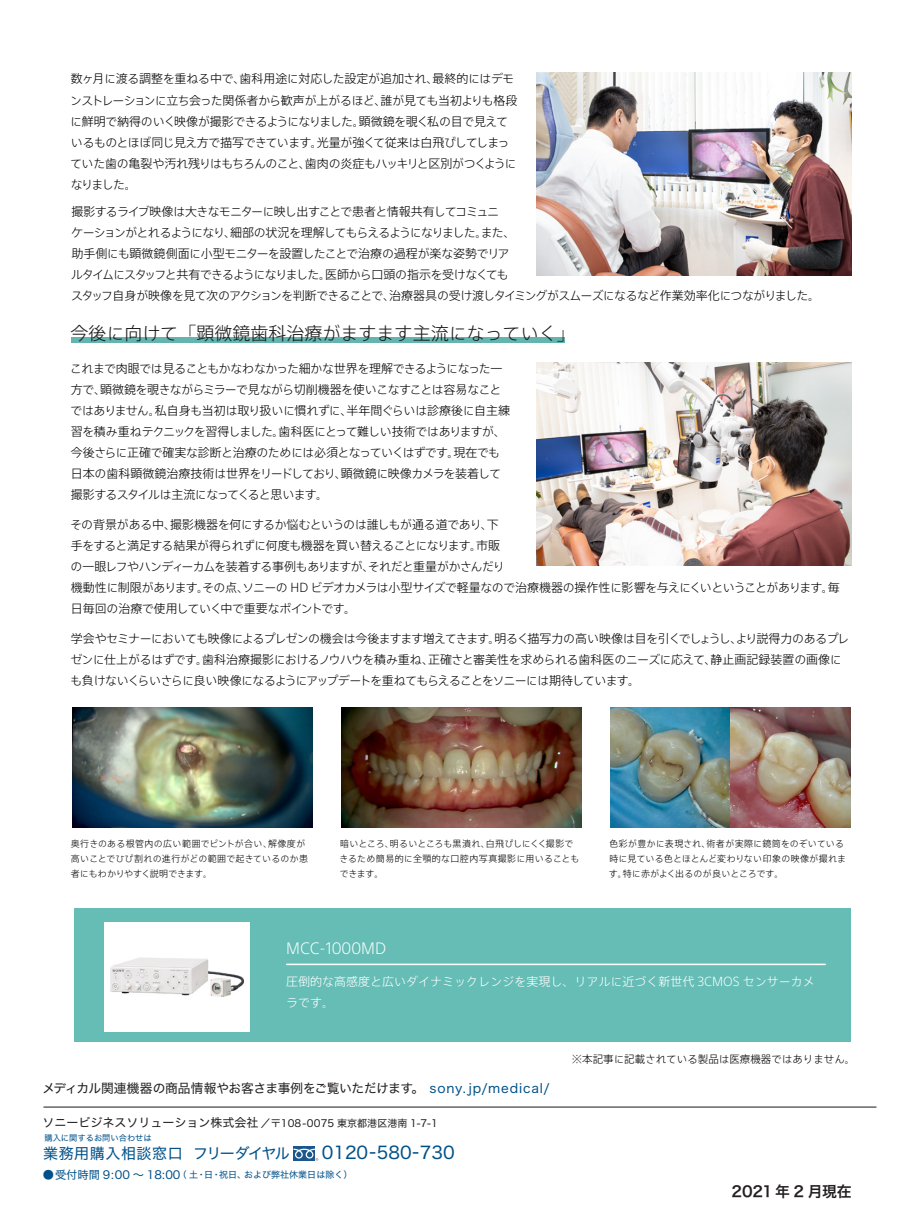
<style>
.page{position:relative;width:919px;height:1217px;background:#fff}
.page>*{position:absolute;margin:0;border:0;box-sizing:border-box;transform-origin:0 0}
.t1{font:300 18px "SST Jp Pro";color:#1b1b1a}
.t2{font:17.25px "Hira Kaku Std W4";color:#005189}
.t3{font:15px "Hira Kaku Std W4";letter-spacing:.035em;color:#005189}
.t4{font:300 15px "SST Jp Pro";color:#fff}
.t5{font:14.85px "Hira Kaku Pro W6";letter-spacing:-.01em;color:#231f20}
.t6{font:12.75px "Hira Kaku Std W4";letter-spacing:-.005em;color:#231f20}
.t7{font:300 12px/21px "SST Jp Pro";letter-spacing:-.05em;color:#030303}
.t8{font:300 12px/21px "SST Jp Pro";color:#fff}
.t9{font:300 10.5px "SST Jp Pro";color:#030303}
.t10{font:10.05px "Hira Kaku Std W4";color:#231f20}
.t11{font:300 9px/15px "SST Jp Pro";letter-spacing:.01em;color:#030303}
.t12{font:9px "Hira Kaku Std W4";color:#005189}
.t13{font:8.25px "Hira Kaku Std W4";color:#005189}
.s1{color:#005189}
.s2{font-size:12px}
.s3{font-size:11.25px}
</style>
<div class="page">
<hr style="left:43px;top:1106px;width:833px;height:1px;background:#191919">
<div style="left:293px;top:1146px;width:22px;height:14px;background:#1b568c"></div>
<svg style="left:293px;top:1148px;width:25px;height:12px"></svg>
<div style="left:71px;top:338px;width:494px;height:5px;background:#64b4af"></div>
<img style="left:536px;top:72px;width:315px;height:203px">
<img style="left:536px;top:362px;width:315px;height:203px">
<div style="left:74px;top:908px;width:776px;height:133px;background:#65bdb6"></div>
<hr style="left:286px;top:963px;width:539px;height:1px;background:#fff">
<img style="left:105px;top:922px;width:145px;height:109px">
<img style="left:72px;top:707px;width:240px;height:120px">
<img style="left:341px;top:707px;width:240px;height:120px">
<img style="left:610px;top:707px;width:240px;height:120px">
<p class="t7" style="left:70px;top:68px;width:449px">数ヶ月に渡る調整を重ねる中で、歯科用途に対応した設定が追加され、最終的にはデモンストレーションに立ち会った関係者から歓声が上がるほど、誰が見ても当初よりも格段に鮮明で納得のいく映像が撮影できるようになりました。顕微鏡を覗く私の目で見えているものとほぼ同じ見え方で描写できています。光量が強くて従来は白飛びしてしまっていた歯の亀裂や汚れ残りはもちろんのこと、歯肉の炎症もハッキリと区別がつくようになりました。</p>
<p class="t7" style="left:71px;top:200px;width:750px">撮影するライブ映像は大きなモニターに映し出すことで患者と情報共有してコミュニ<br>ケーションがとれるようになり、細部の状況を理解してもらえるようになりました。また、<br>助手側にも顕微鏡側面に小型モニターを設置したことで治療の過程が楽な姿勢でリア<br>ルタイムにスタッフと共有できるようになりました。医師から口頭の指示を受けなくても<br>スタッフ自身が映像を見て次のアクションを判断できることで、治療器具の受け渡しタイミングがスムーズになるなど作業効率化につながりました。</p>
<h1 class="t1" style="left:70px;top:320px;width:505px">今後に向けて「顕微鏡歯科治療がますます主流になっていく」</h1>
<p class="t7" style="left:70px;top:357px;width:441px">これまで肉眼では見ることもかなわなかった細かな世界を理解できるようになった一方で、顕微鏡を覗きながらミラーで見ながら切削機器を使いこなすことは容易なことではありません。私自身も当初は取り扱いに慣れずに、半年間ぐらいは診療後に自主練習を積み重ねテクニックを習得しました。歯科医にとって難しい技術ではありますが、今後さらに正確で確実な診断と治療のためには必須となっていくはずです。現在でも日本の歯科顕微鏡治療技術は世界をリードしており、顕微鏡に映像カメラを装着して撮影するスタイルは主流になってくると思います。</p>
<p class="t7" style="left:70px;top:513px;width:771px">その背景がある中、撮影機器を何にするか悩むというのは誰しもが通る道であり、下<br>手をすると満足する結果が得られずに何度も機器を買い替えることになります。市販<br>の一眼レフやハンディーカムを装着する事例もありますが、それだと重量がかさんだり<br>機動性に制限があります。その点、ソニーの HD ビデオカメラは小型サイズで軽量なので治療機器の操作性に影響を与えにくいということがあります。毎日毎回の治療で使用していく中で重要なポイントです。</p>
<p class="t7" style="left:70px;top:626px;width:780px">学会やセミナーにおいても映像によるプレゼンの機会は今後ますます増えてきます。明るく描写力の高い映像は目を引くでしょうし、より説得力のあるプレゼンに仕上がるはずです。歯科治療撮影におけるノウハウを積み重ね、正確さと審美性を求められる歯科医のニーズに応えて、静止画記録装置の画像にも負けないくらいさらに良い映像になるようにアップデートを重ねてもらえることをソニーには期待しています。</p>
<p class="t11" style="left:71px;top:834px;width:239px">奥行きのある根管内の広い範囲でピントが合い、解像度が高いことでひび割れの進行がどの範囲で起きているのか患者にもわかりやすく説明できます。</p>
<p class="t11" style="left:339px;top:834px;width:241px">暗いところ、明るいところも黒潰れ、白飛びしにくく撮影できるため簡易的に全顎的な口腔内写真撮影に用いることもできます。</p>
<p class="t11" style="left:609px;top:834px;width:239px">色彩が豊かに表現され、術者が実際に鏡筒をのぞいている時に見ている色とほとんど変わりない印象の映像が撮れます。特に赤がよく出るのが良いところです。</p>
<p class="t4" style="left:286px;top:936px;width:101px">MCC-1000MD</p>
<p class="t8" style="left:286px;top:969px;width:530px">圧倒的な高感度と広いダイナミックレンジを実現し、リアルに近づく新世代 3CMOS センサーカメラです。</p>
<p class="t6" style="left:42px;top:1078px;width:509px">メディカル関連機器の商品情報やお客さま事例をご覧いただけます。 <span class="s1">sony. jp/medical/</span></p>
<p class="t10" style="left:42px;top:1114px;width:397px"><span class="s2">ソニービジネスソリューション株式会社</span>／〒108-0075 東京都港区港南 1-7-1</p>
<p class="t13" style="left:44px;top:1131px;width:109px">購入に関するお問い合わせは</p>
<p class="t3" style="left:43px;top:1141px;width:248px">業務用購入相談窓口 フリーダイヤル</p>
<h2 class="t2" style="left:322px;top:1139px;width:134px">0120-580-730</h2>
<p class="t12" style="left:43px;top:1167px;width:311px"><span class="s3">●受付時間 9:00 ～ 18:00</span>（土・日・祝日、および弊社休業日は除く）</p>
<p class="t9" style="left:571px;top:1051px;width:285px">※本記事に記載されている製品は医療機器ではありません。</p>
<p class="t5" style="left:731px;top:1177px;width:122px">2021 年 2 月現在</p>
</div>
